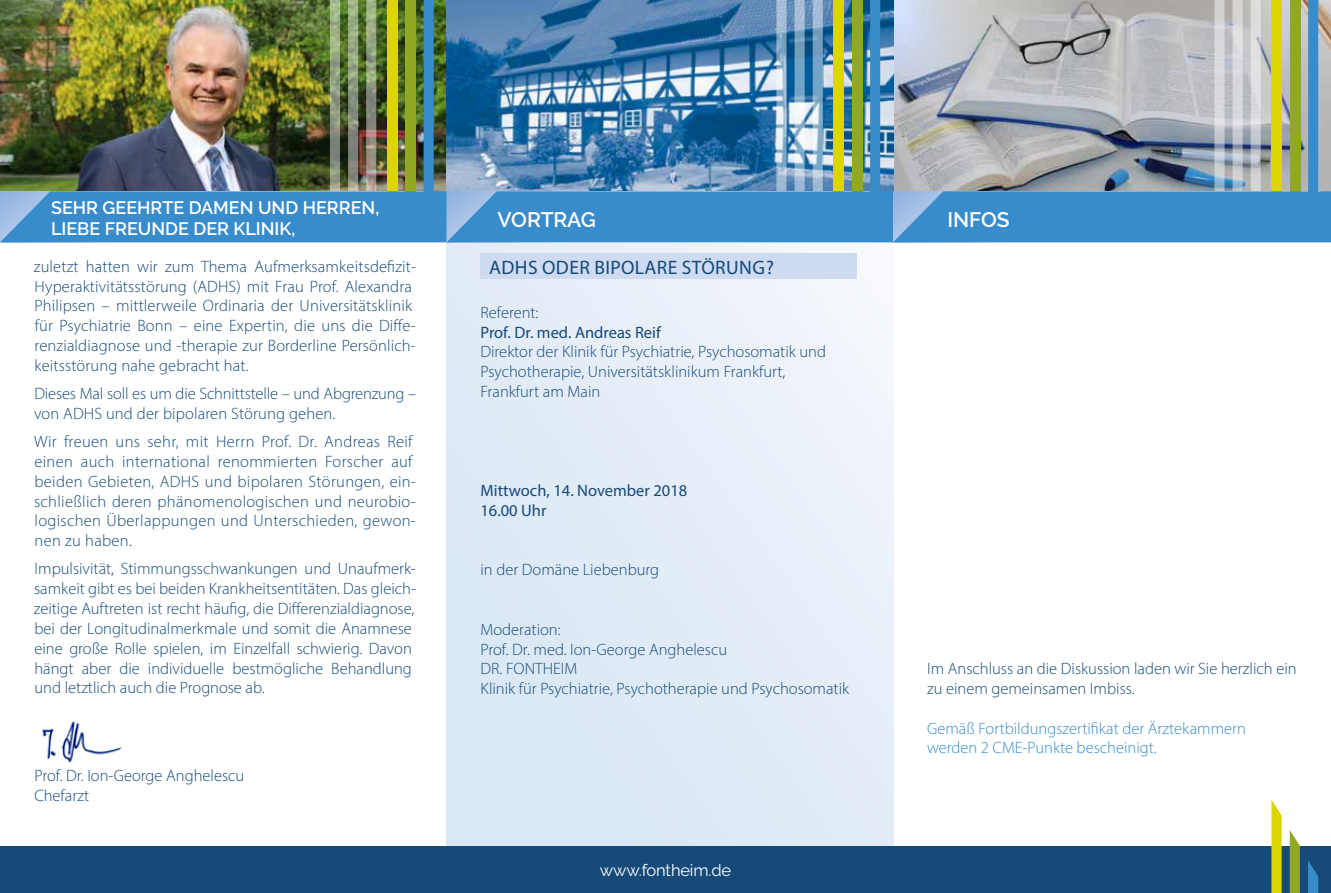
<style>
.page{position:relative;width:1331px;height:893px;background:#fff}
.page>*{position:absolute;margin:0;border:0;box-sizing:border-box;transform-origin:0 0}
.t1{font:600 21px "Raleway";letter-spacing:-.005em;color:#fff}
.t2{font:19.5px "Myriad Pro";letter-spacing:.02em;color:#164a79}
.t3{font:600 18px/21.6px "Raleway";color:#fff}
.t4{font:300 16.5px/19.8px "Myriad Pro";color:#164a79}
.t5{font:300 16.5px/19.8px "Myriad Pro";letter-spacing:.02em;color:#164a79}
.t6{font:300 16.5px/19.8px "Myriad Pro";color:#398ccb}
.t7{font:16.5px/19.8px "Myriad Pro";color:#164a79}
.t8{font:16.5px "Raleway";letter-spacing:-.01em;color:#fff}
</style>
<div class="page">
<div style="left:446px;top:235px;width:447px;height:657px;background:linear-gradient(to right,#dbe8f5,#ecf1f9)"></div>
<img style="left:0;top:0;width:1331px;height:242px">
<div style="left:0;top:846px;width:1331px;height:47px;background:#164a79"></div>
<svg style="left:1271px;top:799px;width:11px;height:94px"></svg>
<svg style="left:1290px;top:830px;width:10px;height:63px"></svg>
<svg style="left:1308px;top:860px;width:10px;height:33px"></svg>
<img style="left:42px;top:721px;width:80px;height:42px">
<div style="left:480px;top:253px;width:377px;height:26px;background:#cedbf1"></div>
<p class="t3" style="left:51px;top:196px;width:330px">SEHR GEEHRTE DAMEN UND HERREN,<br>LIEBE FREUNDE DER KLINIK,</p>
<p class="t1" style="left:947px;top:207px;width:64px">INFOS</p>
<p class="t4" style="left:34px;top:256px;width:384px">zuletzt hatten wir zum Thema Aufmerksamkeitsdefizit-Hyperaktivitätsstörung (ADHS) mit Frau Prof. Alexandra Philipsen – mittlerweile Ordinaria der Universitätsklinik für Psychiatrie Bonn – eine Expertin, die uns die Diffe&shy;renzialdiagnose und -therapie zur Borderline Persönlich&shy;keitsstörung nahe gebracht hat.</p>
<p class="t4" style="left:34px;top:383px;width:384px">Dieses Mal soll es um die Schnittstelle – und Abgrenzung – von ADHS und der bipolaren Störung gehen.</p>
<p class="t5" style="left:34px;top:432px;width:383px">Wir freuen uns sehr, mit Herrn Prof. Dr. Andreas Reif einen auch international renommierten Forscher auf beiden Gebieten, ADHS und bipolaren Störungen, ein&shy;schließlich deren phänomenologischen und neurobio&shy;logischen Überlappungen und Unterschieden, gewon&shy;nen zu haben.</p>
<p class="t4" style="left:34px;top:559px;width:384px">Impulsivität, Stimmungsschwankungen und Unaufmerk&shy;samkeit gibt es bei beiden Krankheitsentitäten. Das gleich&shy;zeitige Auftreten ist recht häufig, die Differenzialdiagnose, bei der Longitudinalmerkmale und somit die Anamnese eine große Rolle spielen, im Einzelfall schwierig. Davon hängt aber die individuelle bestmögliche Behandlung und letztlich auch die Prognose ab.</p>
<p class="t1" style="left:497px;top:207px;width:100px">VORTRAG</p>
<p class="t2" style="left:489px;top:255px;width:286px">ADHS ODER BIPOLARE STÖRUNG?</p>
<p class="t4" style="left:480px;top:302px;width:59px">Referent:</p>
<p class="t7" style="left:480px;top:322px;width:182px">Prof. Dr. med. Andreas Reif</p>
<p class="t4" style="left:480px;top:342px;width:347px">Direktor der Klinik für Psychiatrie, Psychosomatik und<br>Psychotherapie, Universitätsklinikum Frankfurt,<br>Frankfurt am Main</p>
<p class="t7" style="left:480px;top:480px;width:208px">Mittwoch, 14. November 2018<br>16.00 Uhr</p>
<p class="t4" style="left:480px;top:560px;width:180px">in der Domäne Liebenburg</p>
<p class="t4" style="left:480px;top:619px;width:370px">Moderation:<br>Prof. Dr. med. Ion-George Anghelescu<br>DR. FONTHEIM<br>Klinik für Psychiatrie, Psychotherapie und Psychosomatik</p>
<p class="t4" style="left:927px;top:659px;width:371px">Im Anschluss an die Diskussion laden wir Sie herzlich ein zu einem gemeinsamen Imbiss.</p>
<p class="t6" style="left:927px;top:718px;width:321px">Gemäß Fortbildungszertifikat der Ärztekammern werden 2 CME-Punkte bescheinigt.</p>
<p class="t4" style="left:34px;top:765px;width:211px">Prof. Dr. Ion-George Anghelescu<br>Chefarzt</p>
<p class="t8" style="left:600px;top:861px;width:133px">www.fontheim.de</p>
</div>
